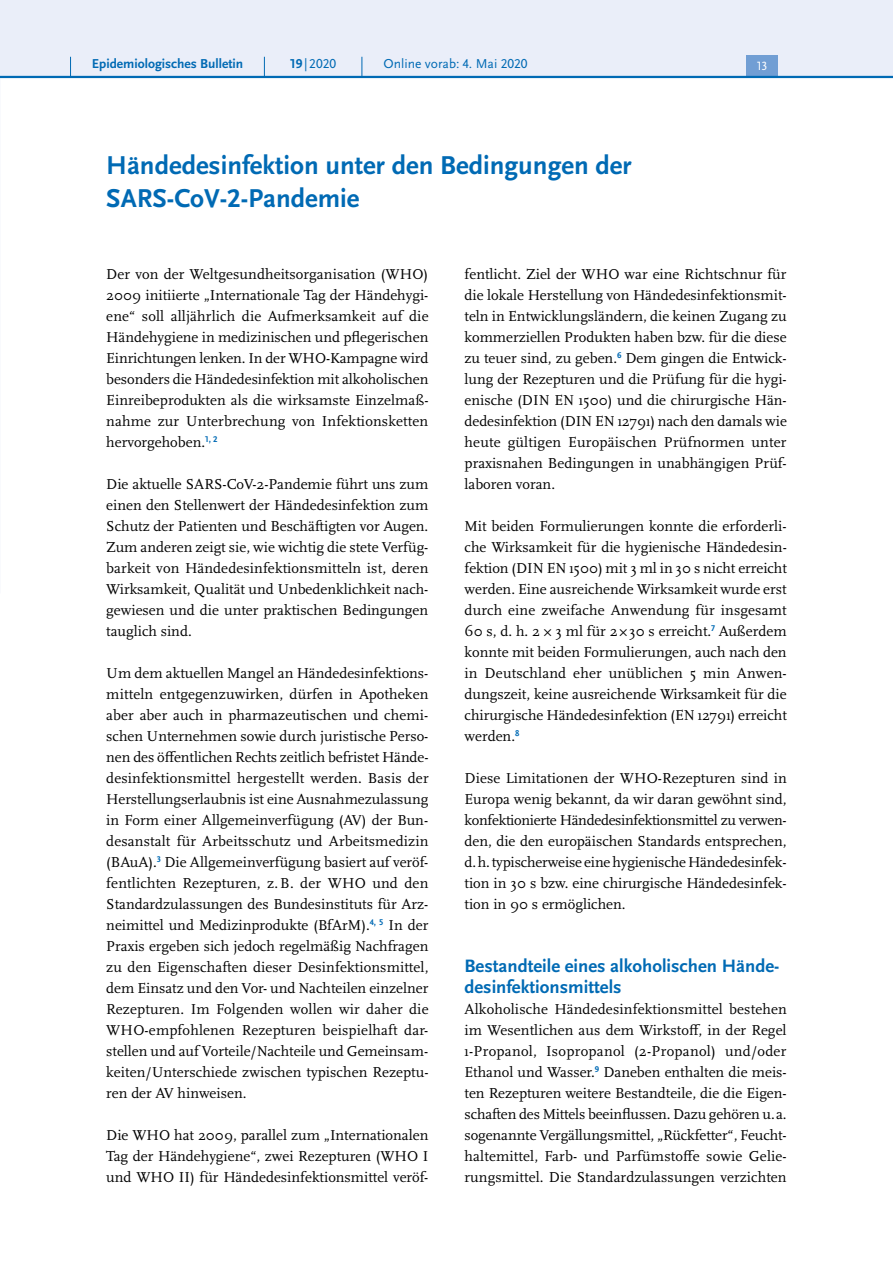
<style>
.page{position:relative;width:893px;height:1263px;background:#fff}
.page>*{position:absolute;margin:0;border:0;box-sizing:border-box;transform-origin:0 0}
.t1{font:700 27px/33px "Scala Sans Pro";color:#006ab4}
.t2{font:700 18.75px/21px "Scala Sans Pro";color:#006ab4}
.t3{font:15px/21px "Scala Pro";color:#000;text-align:justify}
.t4{font:13.5px "Scala Sans Pro";color:#006ab4}
.t5{font:700 13.5px "Scala Sans Pro";color:#006ab4}
.t6{font:12.45px "Scala Sans Pro";color:#fff}
.s1{font-weight:700}
</style>
<div class="page">
<div style="left:0;top:0;width:893px;height:77px;background:#eaeef9"></div>
<div style="left:746px;top:55px;width:32px;height:21px;background:#719ed4"></div>
<hr style="left:0;top:76px;width:893px;height:2px;background:#006ab4">
<svg style="left:70px;top:57px;width:1px;height:19px"></svg>
<svg style="left:264px;top:57px;width:1px;height:19px"></svg>
<svg style="left:362px;top:57px;width:1px;height:19px"></svg>
<p class="t5" style="left:92px;top:55px;width:153px">Epidemiologisches Bulletin</p>
<p class="t4" style="left:290px;top:55px;width:47px"><span class="s1">19</span> |2020</p>
<p class="t4" style="left:384px;top:55px;width:146px">Online vorab: 4. Mai 2020</p>
<p class="t6" style="left:757px;top:59px;width:12px">13</p>
<h1 class="t1" style="left:106px;top:148px;width:527px">Händedesinfektion unter den Bedingungen der<br>SARS-CoV-2-Pandemie</h1>
<p class="t3" style="left:106px;top:263px;width:324px">Der von der Weltgesundheitsorganisation (WHO)<br>2009 initiierte „Internationale Tag der Händehygi&shy;ene“ soll alljährlich die Aufmerksamkeit auf die Händehygiene in medizinischen und pflegerischen Einrichtungen lenken. In der WHO-Kampagne wird besonders die Händedesinfektion mit alkoholischen Einreibeprodukten als die wirksamste Einzelmaß&shy;nahme zur Unterbrechung von Infektionsketten hervorgehoben.<sup>1,</sup> <sup>2</sup></p>
<p class="t3" style="left:106px;top:473px;width:324px">Die aktuelle SARS-CoV-2-Pandemie führt uns zum einen den Stellenwert der Händedesinfektion zum Schutz der Patienten und Beschäftigten vor Augen.<br>Zum anderen zeigt sie, wie wichtig die stete Verfüg&shy;barkeit von Händedesinfektionsmitteln ist, deren Wirksamkeit, Qualität und Unbedenklichkeit nach&shy;gewiesen und die unter praktischen Bedingungen tauglich sind.</p>
<p class="t3" style="left:106px;top:662px;width:324px">Um dem aktuellen Mangel an Händedesinfektions&shy;mitteln entgegenzuwirken, dürfen in Apotheken aber aber auch in pharmazeutischen und chemi&shy;schen Unternehmen sowie durch juristische Perso&shy;nen des öffentlichen Rechts zeitlich befristet Hände&shy;desinfektionsmittel hergestellt werden. Basis der Herstellungserlaubnis ist eine Ausnahmezulassung in Form einer Allgemeinverfügung (AV) der Bun&shy;desanstalt für Arbeitsschutz und Arbeitsmedizin (BAuA).<sup>3</sup> Die Allgemeinverfügung basiert auf veröf&shy;fentlichten Rezepturen, z.B. der WHO und den Standardzulassungen des Bundesinstituts für Arz&shy;neimittel und Medizinprodukte (BfArM).<sup>4,</sup> <sup>5</sup> In der Praxis ergeben sich jedoch regelmäßig Nachfragen zu den Eigenschaften dieser Desinfektionsmittel, dem Einsatz und den Vor- und Nachteilen einzelner Rezepturen. Im Folgenden wollen wir daher die WHO-empfohlenen Rezepturen beispielhaft dar&shy;stellen und auf Vorteile/Nachteile und Gemeinsam&shy;keiten/Unterschiede zwischen typischen Rezeptu&shy;ren der AV hinweisen.</p>
<p class="t3" style="left:106px;top:1124px;width:324px">Die WHO hat 2009, parallel zum „Internationalen Tag der Händehygiene“, zwei Rezepturen (WHO I und WHO II) für Händedesinfektionsmittel veröf-</p>
<p class="t3" style="left:465px;top:263px;width:324px">fentlicht. Ziel der WHO war eine Richtschnur für die lokale Herstellung von Händedesinfektionsmit&shy;teln in Entwicklungsländern, die keinen Zugang zu kommerziellen Produkten haben bzw. für die diese zu teuer sind, zu geben.<sup>6</sup> Dem gingen die Entwick&shy;lung der Rezepturen und die Prüfung für die hygi&shy;enische (DIN EN 1500) und die chirurgische Hän&shy;dedesinfektion (DIN EN 12791) nach den damals wie heute gültigen Europäischen Prüfnormen unter praxisnahen Bedingungen in unabhängigen Prüf&shy;laboren voran.</p>
<p class="t3" style="left:465px;top:515px;width:324px">Mit beiden Formulierungen konnte die erforderli&shy;che Wirksamkeit für die hygienische Händedesin&shy;fektion (DIN EN 1500) mit 3 ml in 30 s nicht erreicht werden. Eine ausreichende Wirksamkeit wurde erst durch eine zweifache Anwendung für insgesamt 60 s, d. h. 2 × 3 ml für 2×30 s erreicht.<sup>7</sup> Außerdem konnte mit beiden Formulierungen, auch nach den in Deutschland eher unüblichen 5 min Anwen&shy;dungszeit, keine ausreichende Wirksamkeit für die chirurgische Händedesinfektion (EN 12791) erreicht werden.<sup>8</sup></p>
<p class="t3" style="left:465px;top:767px;width:324px">Diese Limitationen der WHO-Rezepturen sind in Europa wenig bekannt, da wir daran gewöhnt sind, konfektionierte Händedesinfektionsmittel zu verwen&shy;den, die den europäischen Standards entsprechen, d.h. typischerweise eine hygienische Händedesinfek&shy;tion in 30 s bzw. eine chirurgische Händedesinfek&shy;tion in 90 s ermöglichen.</p>
<p class="t2" style="left:465px;top:955px;width:316px">Bestandteile eines alkoholischen Hände&shy;desinfektionsmittels</p>
<p class="t3" style="left:465px;top:998px;width:324px">Alkoholische Händedesinfektionsmittel bestehen im Wesentlichen aus dem Wirkstoff, in der Regel 1-Propanol, Isopropanol (2-Propanol) und/oder Ethanol und Wasser.<sup>9</sup> Daneben enthalten die meis&shy;ten Rezepturen weitere Bestandteile, die die Eigen&shy;schaften des Mittels beeinflussen. Dazu gehören u.a. sogenannte Vergällungsmittel, „Rückfetter“, Feucht&shy;haltemittel, Farb- und Parfümstoffe sowie Gelie&shy;rungsmittel. Die Standardzulassungen verzichten</p>
</div>
